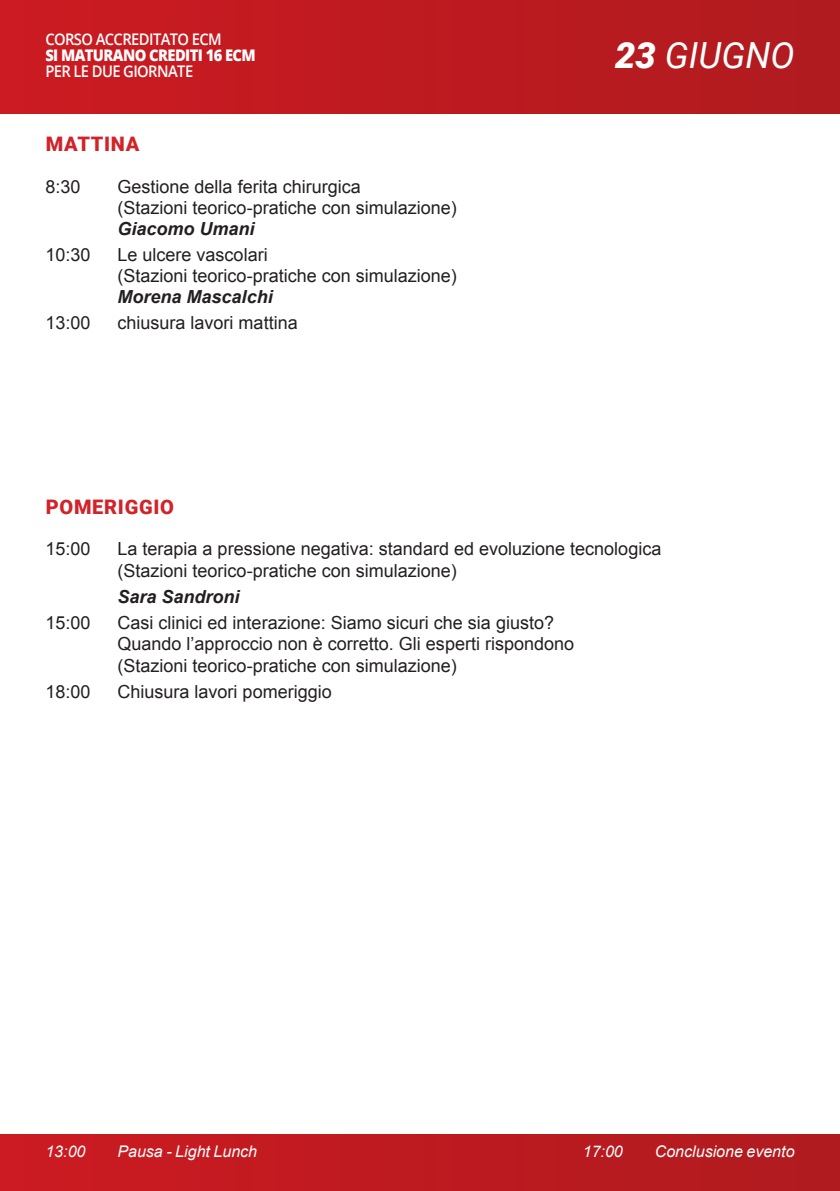
<style>
.page{position:relative;width:840px;height:1191px;background:#fff}
.page>*{position:absolute;margin:0;border:0;box-sizing:border-box;transform-origin:0 0}
.t1{font:italic 36px "Roboto";color:#fff}
.t2{font:900 20px "Roboto";letter-spacing:.035em;color:#d1232a}
.t3{font:18px/21.6px "Arial";color:#231f20}
.t4{font:italic 700 18px "Arial";color:#231f20}
.t5{font:italic 16px "Arial";color:#fff}
.t6{font:800 16px "Open Sans";letter-spacing:-.04em;color:#fff;scale:.92 1}
.t7{font:600 16px "Open Sans";letter-spacing:-.04em;color:#fff;scale:.92 1}
.t8{font:600 16px "Open Sans";letter-spacing:-.04em;color:#fff;scale:.92 1}
.s1{font-weight:900}
</style>
<div class="page">
<div style="left:0;top:0;width:839px;height:113px;background:linear-gradient(to right,#cc1b21,#af1b1e)"></div>
<div style="left:0;top:1134px;width:839px;height:57px;background:linear-gradient(to right,#cc1b21,#af1b1e)"></div>
<p class="t7" style="left:45px;top:28px;width:193px">CORSO ACCREDITATO ECM</p>
<p class="t6" style="left:45px;top:43px;width:230px">SI MATURANO CREDITI 16 ECM</p>
<p class="t8" style="left:45px;top:60px;width:162px">PER LE DUE GIORNATE</p>
<p class="t2" style="left:46px;top:130px;width:95px">MATTINA</p>
<p class="t3" style="left:45px;top:176px;width:37px">8:30</p>
<p class="t3" style="left:117px;top:176px;width:245px">Gestione della ferita chirurgica</p>
<p class="t3" style="left:117px;top:197px;width:341px">(Stazioni teorico-pratiche con simulazione)</p>
<p class="t4" style="left:117px;top:217px;width:139px">Giacomo Umani</p>
<p class="t3" style="left:45px;top:244px;width:47px">10:30</p>
<p class="t3" style="left:117px;top:244px;width:152px">Le ulcere vascolari</p>
<p class="t3" style="left:117px;top:265px;width:341px">(Stazioni teorico-pratiche con simulazione)</p>
<p class="t4" style="left:117px;top:285px;width:157px">Morena Mascalchi</p>
<p class="t3" style="left:45px;top:312px;width:47px">13:00</p>
<p class="t3" style="left:117px;top:312px;width:182px">chiusura lavori mattina</p>
<p class="t2" style="left:46px;top:492px;width:130px">POMERIGGIO</p>
<p class="t1" style="left:614px;top:30px;width:181px"><span class="s1">23</span> GIUGNO</p>
<p class="t3" style="left:45px;top:538px;width:47px">15:00</p>
<p class="t3" style="left:117px;top:538px;width:545px">La terapia a pressione negativa: standard ed evoluzione tecnologica</p>
<p class="t3" style="left:117px;top:560px;width:341px">(Stazioni teorico-pratiche con simulazione)</p>
<p class="t4" style="left:117px;top:585px;width:124px">Sara Sandroni</p>
<p class="t3" style="left:45px;top:612px;width:47px">15:00</p>
<p class="t3" style="left:117px;top:612px;width:458px">Casi clinici ed interazione: Siamo sicuri che sia giusto?<br>Quando l’approccio non è corretto. Gli esperti rispondono (Stazioni teorico-pratiche con simulazione)</p>
<p class="t3" style="left:45px;top:681px;width:47px">18:00</p>
<p class="t3" style="left:117px;top:681px;width:216px">Chiusura lavori pomeriggio</p>
<p class="t5" style="left:45px;top:1141px;width:42px">13:00</p>
<p class="t5" style="left:117px;top:1141px;width:141px">Pausa - Light Lunch</p>
<p class="t5" style="left:582px;top:1141px;width:42px">17:00</p>
<p class="t5" style="left:654px;top:1141px;width:141px">Conclusione evento</p>
</div>
